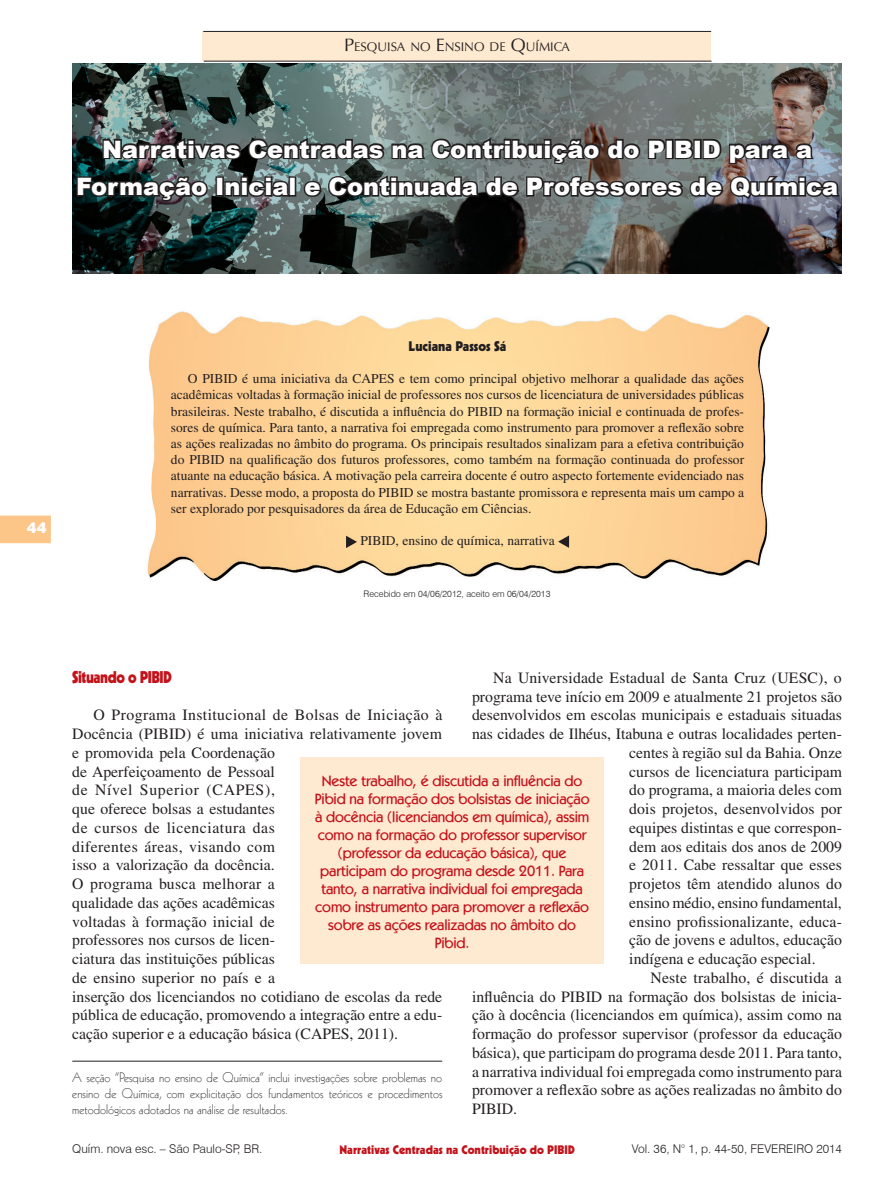
<style>
.page{position:relative;width:893px;height:1191px;background:#fff}
.page>*{position:absolute;margin:0;border:0;box-sizing:border-box;transform-origin:0 0}
.Título{font:900 24px/37.5px "Arial";color:#fff;text-align:center}
.Seção{font:900 16.5px "Kabel";letter-spacing:-.03em;color:#c4121a;scale:.9 1}
.t1{font:15.75px/18.8px "Times";color:#231f20}
.Olho{font:500 15px/18px "Kabel IT Cby BT";letter-spacing:-.01em;color:#c4121a;text-align:center}
.t2{font:900 15px "Swiss 721 BT";color:#fff}
.Resumo{font:13.5px/16.2px "Times";color:#231f20;text-align:justify}
.Rodapé{font:300 13.5px/16.2px "Kabel";color:#231f20;text-align:justify}
.Keywords{font:13.5px "Times";color:#231f20}
.Autores{font:900 13.5px "Kabel";color:#231f20}
.t3{font:12.6px "Optima";color:#231f20}
.t4{font:300 12px "Swiss 721 BT";color:#231f20}
.t5{font:900 12px "Kabel";color:#c4121a}
.Recebido{font:300 9px "Swiss 721 BT";color:#231f20}
.s1{font-size:18px}
</style>
<div class="page">
<svg style="left:0;top:515px;width:51px;height:28px"></svg>
<img style="left:72px;top:64px;width:770px;height:210px">
<img style="left:147px;top:311px;width:623px;height:270px">
<hr style="left:72px;top:1060px;width:370px;height:1px;background:#231f20">
<svg style="left:346px;top:535px;width:11px;height:13px"></svg>
<svg style="left:558px;top:535px;width:11px;height:13px"></svg>
<svg style="left:101px;top:135px;width:715px;height:31px"></svg>
<svg style="left:75px;top:174px;width:135px;height:29px"></svg>
<div style="left:216px;top:176px;width:8px;height:21px;border:3px solid #231f20"></div>
<svg style="left:223px;top:175px;width:69px;height:24px"></svg>
<div style="left:289px;top:176px;width:7px;height:21px;border:3px solid #231f20"></div>
<svg style="left:302px;top:173px;width:540px;height:28px"></svg>
<div style="left:300px;top:758px;width:304px;height:206px;background:#fee9d1"></div>
<div style="left:203px;top:31px;width:508px;height:30px;background:#fee9d1"></div>
<hr style="left:204px;top:61px;width:507px;height:1px;background:#231f20">
<hr style="left:203px;top:31px;width:508px;height:1px;background:#231f20">
<p class="t3" style="left:344px;top:39px;width:227px"><span class="s1">P</span>ESQUISA NO <span class="s1">E</span>NSINO DE <span class="s1">Q</span>UÍMICA</p>
<p class="Título" style="left:76px;top:129px;width:764px">Narrativas Centradas na Contribuição do PIBID para a<br>Formação Inicial e Continuada de Professores de Química</p>
<p class="t2" style="left:27px;top:518px;width:21px">44</p>
<p class="Autores" style="left:409px;top:337px;width:99px">Luciana Passos Sá</p>
<p class="Resumo" style="left:171px;top:370px;width:575px;text-indent:17px">O PIBID é uma iniciativa da CAPES e tem como principal objetivo melhorar a qualidade das ações acadêmicas voltadas à formação inicial de professores nos cursos de licenciatura de universidades públicas brasileiras. Neste trabalho, é discutida a influência do PIBID na formação inicial e continuada de profes&shy;sores de química. Para tanto, a narrativa foi empregada como instrumento para promover a reflexão sobre as ações realizadas no âmbito do programa. Os principais resultados sinalizam para a efetiva contribuição do PIBID na qualificação dos futuros professores, como também na formação continuada do professor atuante na educação básica. A motivação pela carreira docente é outro aspecto fortemente evidenciado nas narrativas. Desse modo, a proposta do PIBID se mostra bastante promissora e representa mais um campo a ser explorado por pesquisadores da área de Educação em Ciências.</p>
<p class="Keywords" style="left:360px;top:533px;width:196px">PIBID, ensino de química, narrativa</p>
<p class="Recebido" style="left:364px;top:588px;width:188px">Recebido em 04/06/2012, aceito em 06/04/2013</p>
<p class="Seção" style="left:72px;top:666px;width:112px">Situando o PIBID</p>
<p class="t1" style="left:72px;top:705px;width:372px;text-indent:21px">O Programa Institucional de Bolsas de Iniciação à Docência (PIBID) é uma iniciativa relativamente jovem e promovida pela Coordenação<br>de Aperfeiçoamento de Pessoal<br>de Nível Superior (CAPES),<br>que oferece bolsas a estudantes<br>de cursos de licenciatura das<br>diferentes áreas, visando com<br>isso a valorização da docência.<br>O programa busca melhorar a<br>qualidade das ações acadêmicas<br>voltadas à formação inicial de<br>professores nos cursos de licen-<br>ciatura das instituições públicas<br>de ensino superior no país e a<br>inserção dos licenciandos no cotidiano de escolas da rede pública de educação, promovendo a integração entre a edu&shy;cação superior e a educação básica (CAPES, 2011).</p>
<p class="t1" style="left:493px;top:668px;width:350px">Na Universidade Estadual de Santa Cruz (UESC), o</p>
<p class="t1" style="left:472px;top:687px;width:371px">programa teve início em 2009 e atualmente 21 projetos são</p>
<p class="t1" style="left:472px;top:705px;width:371px">desenvolvidos em escolas municipais e estaduais situadas</p>
<p class="t1" style="left:472px;top:724px;width:371px">nas cidades de Ilhéus, Itabuna e outras localidades perten-</p>
<p class="t1" style="left:629px;top:743px;width:214px">centes à região sul da Bahia. Onze</p>
<p class="t1" style="left:629px;top:762px;width:214px">cursos de licenciatura participam</p>
<p class="t1" style="left:629px;top:780px;width:214px">do programa, a maioria deles com</p>
<p class="t1" style="left:629px;top:799px;width:214px">dois projetos, desenvolvidos por</p>
<p class="t1" style="left:629px;top:818px;width:214px">equipes distintas e que correspon-</p>
<p class="t1" style="left:629px;top:837px;width:214px">dem aos editais dos anos de 2009</p>
<p class="t1" style="left:629px;top:855px;width:214px">e 2011. Cabe ressaltar que esses</p>
<p class="t1" style="left:629px;top:874px;width:214px">projetos têm atendido alunos do</p>
<p class="t1" style="left:629px;top:893px;width:214px">ensino médio, ensino fundamental,</p>
<p class="t1" style="left:629px;top:912px;width:214px">ensino profissionalizante, educa-</p>
<p class="t1" style="left:629px;top:930px;width:214px">ção de jovens e adultos, educação</p>
<p class="t1" style="left:629px;top:949px;width:188px">indígena e educação especial.</p>
<p class="t1" style="left:472px;top:968px;width:372px;text-align:justify;text-indent:179px">Neste trabalho, é discutida a influência do PIBID na formação dos bolsistas de inicia&shy;ção à docência (licenciandos em química), assim como na formação do professor supervisor (professor da educação básica), que participam do programa desde 2011. Para tanto, a narrativa individual foi empregada como instrumento para promover a reflexão sobre as ações realizadas no âmbito do PIBID.</p>
<p class="Olho" style="left:315px;top:771px;width:276px">Neste trabalho, é discutida a influência do Pibid na formação dos bolsistas de iniciação à docência (licenciandos em química), assim como na formação do professor supervisor (professor da educação básica), que participam do programa desde 2011. Para tanto, a narrativa individual foi empregada como instrumento para promover a reflexão sobre as ações realizadas no âmbito do Pibid.</p>
<p class="Rodapé" style="left:72px;top:1069px;width:372px">A seção “Pesquisa no ensino de Química” inclui investigações sobre problemas no ensino de Química, com explicitação dos fundamentos teóricos e procedimentos metodológicos adotados na análise de resultados.</p>
<p class="t4" style="left:72px;top:1141px;width:192px">Quím. nova esc. – São Paulo-SP, BR.</p>
<p class="t4" style="left:632px;top:1141px;width:212px">Vol. 36, N° 1, p. 44-50, FEVEREIRO 2014</p>
<p class="t5" style="left:339px;top:1141px;width:237px">Narrativas Centradas na Contribuição do PIBID</p>
</div>
